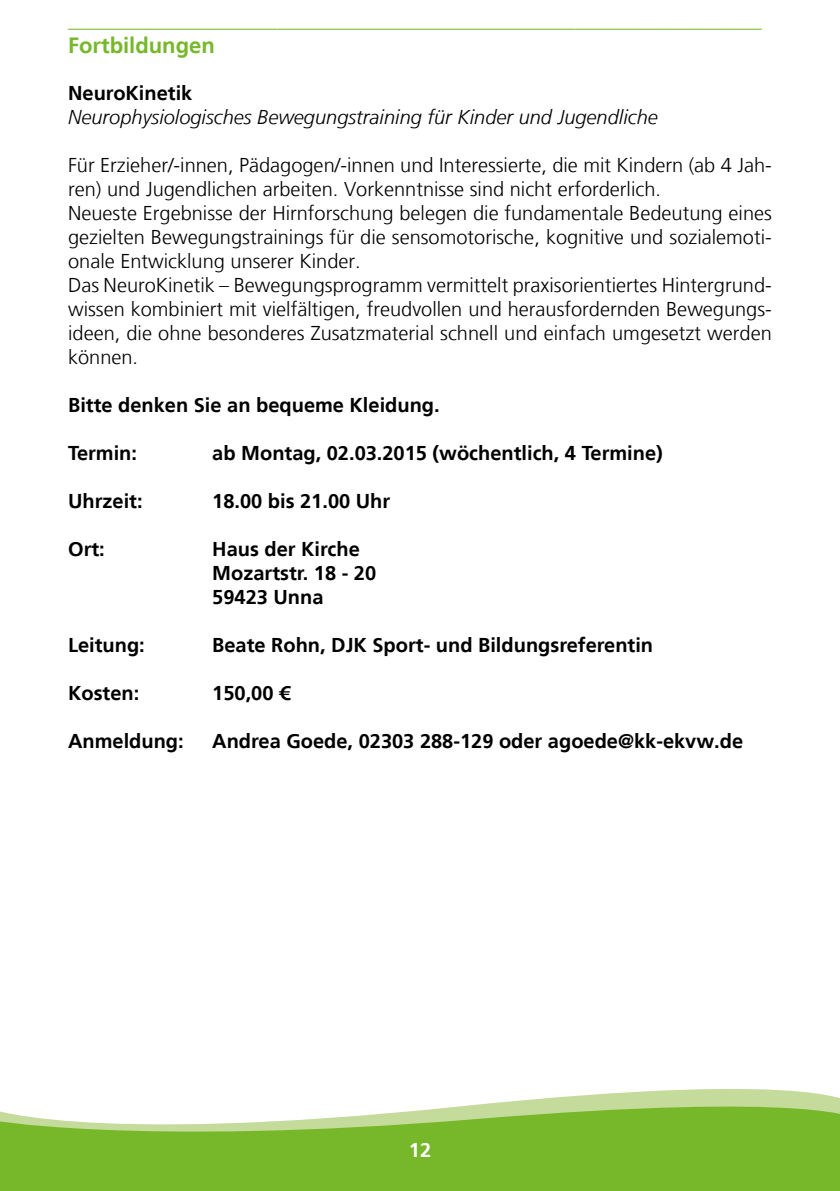
<style>
.page{position:relative;width:840px;height:1191px;background:#fff}
.page>*{position:absolute;margin:0;border:0;box-sizing:border-box;transform-origin:0 0}
.t1{font:700 22px/26.4px "Frutiger LT";color:#76b82a}
.t2{font:300 20px/24px "Frutiger LT";color:#000}
.t3{font:700 20px/24px "Frutiger LT";color:#000}
.t4{font:italic 300 20px "Frutiger LT";color:#000}
.t5{font:700 20px "Frutiger LT";color:#fff}
</style>
<div class="page">
<svg style="left:0;top:1091px;width:839px;height:100px;fill:#76b82a"></svg>
<p class="t1" style="left:68px;top:6px;width:694px">_______________________________________________________________<br>Fortbildungen</p>
<p class="t3" style="left:68px;top:81px;width:126px">NeuroKinetik</p>
<p class="t4" style="left:68px;top:106px;width:591px">Neurophysiologisches Bewegungstraining für Kinder und Jugendliche</p>
<p class="t2" style="left:68px;top:153px;width:705px">Für Erzieher/-innen, Pädagogen/-innen und Interessierte, die mit Kindern (ab 4 Jah&shy;ren) und Jugendlichen arbeiten. Vorkenntnisse sind nicht erforderlich.<br>Neueste Ergebnisse der Hirnforschung belegen die fundamentale Bedeutung eines gezielten Bewegungstrainings für die sensomotorische, kognitive und sozialemoti&shy;onale Entwicklung unserer Kinder.<br>Das NeuroKinetik – Bewegungsprogramm vermittelt praxisorientiertes Hintergrund&shy;wissen kombiniert mit vielfältigen, freudvollen und herausfordernden Bewegungs&shy;ideen, die ohne besonderes Zusatzmaterial schnell und einfach umgesetzt werden können.</p>
<p class="t3" style="left:68px;top:393px;width:373px">Bitte denken Sie an bequeme Kleidung.</p>
<p class="t3" style="left:68px;top:441px;width:70px">Termin:</p>
<p class="t3" style="left:212px;top:441px;width:452px">ab Montag, 02.03.2015 (wöchentlich, 4 Termine)</p>
<p class="t3" style="left:68px;top:489px;width:76px">Uhrzeit:</p>
<p class="t3" style="left:212px;top:489px;width:179px">18.00 bis 21.00 Uhr</p>
<p class="t3" style="left:68px;top:537px;width:38px">Ort:</p>
<p class="t3" style="left:212px;top:537px;width:165px">Haus der Kirche<br>Mozartstr. 18 - 20<br>59423 Unna</p>
<p class="t3" style="left:68px;top:633px;width:78px">Leitung:</p>
<p class="t3" style="left:212px;top:633px;width:442px">Beate Rohn, DJK Sport- und Bildungsreferentin</p>
<p class="t3" style="left:68px;top:681px;width:73px">Kosten:</p>
<p class="t3" style="left:212px;top:681px;width:79px">150,00 €</p>
<p class="t3" style="left:68px;top:729px;width:117px">Anmeldung:</p>
<p class="t3" style="left:212px;top:729px;width:532px">Andrea Goede, 02303 288-129 oder agoede@kk-ekvw.de</p>
<p class="t5" style="left:408px;top:1138px;width:24px">12</p>
</div>
